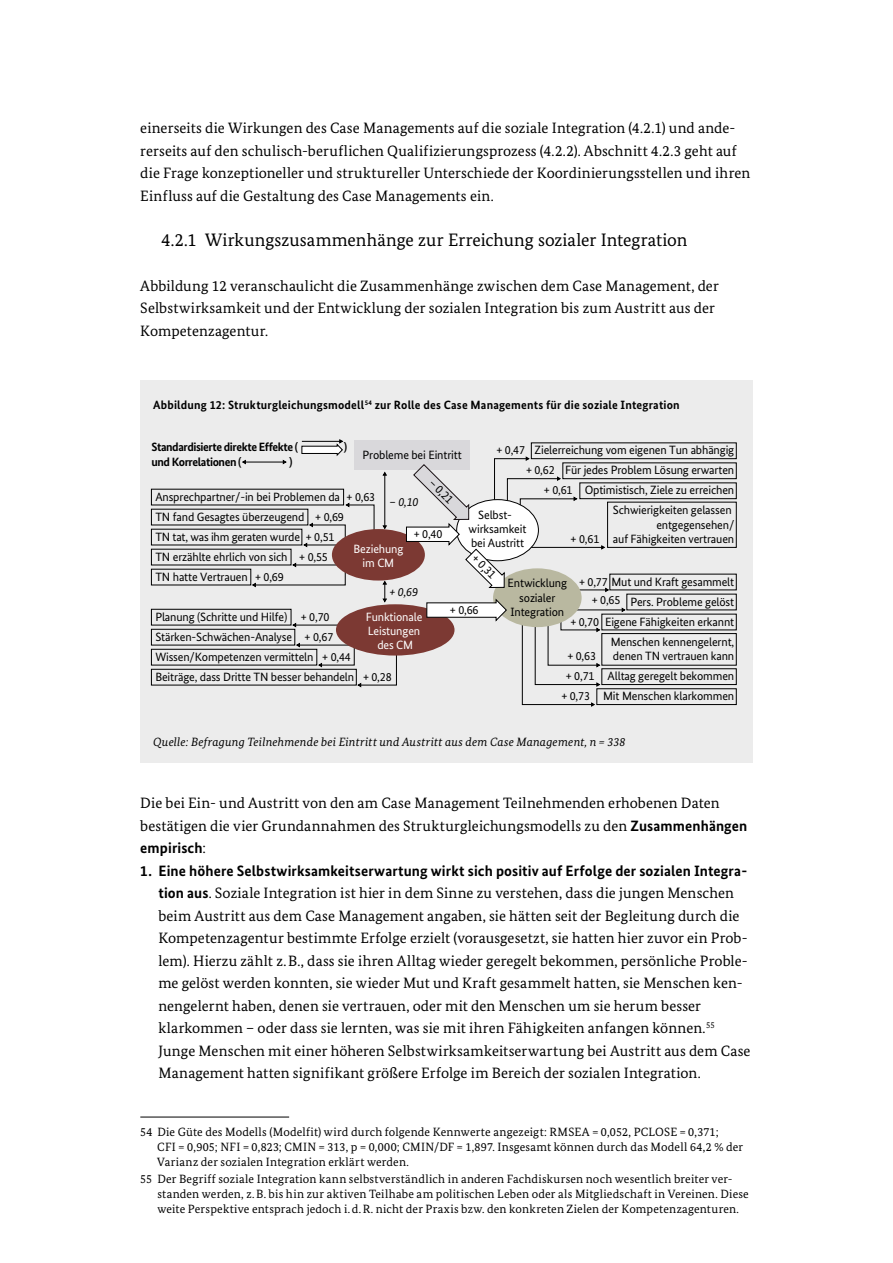
<style>
.page{position:relative;width:893px;height:1263px;background:#fff}
.page>*{position:absolute;margin:0;border:0;box-sizing:border-box;transform-origin:0 0}
.t1{font:18px "Bundes Serif";letter-spacing:.005em;color:#000}
.Fließtext_ohne_Absta{font:15px/22.5px "Bundes Serif";letter-spacing:.005em;color:#000}
.t2{font:12px/20px "Bundes Sans";letter-spacing:-.01em;color:#000}
.Fussnoten{font:12px/15px "Bundes Serif";letter-spacing:.015em;color:#000}
.t3{font:700 12px "Bundes Sans";letter-spacing:.015em;color:#000}
.t4{font:italic 12px "Bundes Serif";letter-spacing:.02em;color:#000}
.t5{font:700 12px "Bundes Sans";letter-spacing:-.035em;color:#000}
.t6{font:12px/14.4px "Bundes Sans";letter-spacing:-.01em;color:#fff;text-align:center}
.t7{font:italic 12px "Bundes Sans";color:#000}
.s1{font-family:"Bundes Sans";font-weight:700}
</style>
<div class="page">
<div style="left:140px;top:381px;width:613px;height:382px;background:#ececec"></div>
<svg style="left:522px;top:617px;width:78px;height:90px"></svg>
<hr style="left:573px;top:610px;width:52px;height:1px;background:#000">
<hr style="left:530px;top:547px;width:74px;height:1px;background:#000">
<svg style="left:601px;top:545px;width:4px;height:5px"></svg>
<hr style="left:564px;top:590px;width:44px;height:1px;background:#000">
<svg style="left:318px;top:639px;width:79px;height:48px"></svg>
<hr style="left:297px;top:645px;width:54px;height:1px;background:#000">
<hr style="left:293px;top:625px;width:47px;height:1px;background:#000">
<svg style="left:252px;top:503px;width:122px;height:84px"></svg>
<svg style="left:383px;top:581px;width:4px;height:21px"></svg>
<hr style="left:385px;top:473px;width:1px;height:54px;background:#000">
<svg style="left:383px;top:472px;width:4px;height:4px"></svg>
<svg style="left:383px;top:525px;width:4px;height:4px"></svg>
<div style="left:607px;top:502px;width:129px;height:46px;border:1px solid #000"></div>
<div style="left:332px;top:529px;width:93px;height:51px;background:#7c3933;border-radius:50%"></div>
<div style="left:336px;top:604px;width:118px;height:51px;background:#7c3933;border-radius:50%"></div>
<div style="left:602px;top:633px;width:134px;height:32px;border:1px solid #000"></div>
<div style="left:531px;top:443px;width:205px;height:16px;border:1px solid #000"></div>
<div style="left:563px;top:463px;width:173px;height:16px;border:1px solid #000"></div>
<div style="left:580px;top:483px;width:156px;height:16px;border:1px solid #000"></div>
<div style="left:151px;top:609px;width:140px;height:16px;border:1px solid #000"></div>
<div style="left:151px;top:629px;width:144px;height:16px;border:1px solid #000"></div>
<div style="left:151px;top:649px;width:166px;height:16px;border:1px solid #000"></div>
<div style="left:151px;top:669px;width:206px;height:16px;border:1px solid #000"></div>
<div style="left:602px;top:668px;width:134px;height:17px;border:1px solid #000"></div>
<div style="left:597px;top:688px;width:139px;height:17px;border:1px solid #000"></div>
<div style="left:354px;top:440px;width:116px;height:30px;background:#d9d8db"></div>
<div style="left:493px;top:568px;width:89px;height:59px;background:#b9b8a0;border-radius:50%"></div>
<svg style="left:301px;top:439px;width:42px;height:17px"></svg>
<hr style="left:243px;top:462px;width:40px;height:1px;background:#000">
<svg style="left:406px;top:456px;width:171px;height:132px"></svg>
<svg style="left:426px;top:599px;width:81px;height:22px"></svg>
<hr style="left:140px;top:1117px;width:149px;height:1px;background:#000">
<p class="Fließtext_ohne_Absta" style="left:140px;top:117px;width:611px">einerseits die Wirkungen des Case Managements auf die soziale Integration (4.2.1) und ande&shy;rerseits auf den schulisch-beruflichen Qualifizierungsprozess (4.2.2). Abschnitt 4.2.3 geht auf die Frage konzeptioneller und struktureller Unterschiede der Koordinierungsstellen und ihren Einfluss auf die Gestaltung des Case Managements ein.</p>
<h3 class="t1" style="left:162px;top:228px;width:527px">4.2.1 Wirkungszusammenhänge zur Erreichung sozialer Integration</h3>
<p class="Fließtext_ohne_Absta" style="left:140px;top:274px;width:580px">Abbildung 12 veranschaulicht die Zusammenhänge zwischen dem Case Management, der<br>Selbstwirksamkeit und der Entwicklung der sozialen Integration bis zum Austritt aus der<br>Kompetenzagentur.</p>
<p class="t3" style="left:153px;top:398px;width:528px">Abbildung 12: Strukturgleichungsmodell<sup>54</sup> zur Rolle des Case Managements für die soziale Integration</p>
<p class="t5" style="left:151px;top:440px;width:148px">Standardisierte direkte Effekte (</p>
<p class="t3" style="left:344px;top:440px;width:5px">)</p>
<p class="t5" style="left:151px;top:454px;width:92px">und Korrelationen (</p>
<p class="t3" style="left:289px;top:454px;width:5px">)</p>
<p class="t2" style="left:535px;top:440px;width:201px;text-align:right">Zielerreichung vom eigenen Tun abhängig<br>Für jedes Problem Lösung erwarten<br>Optimistisch, Ziele zu erreichen</p>
<p class="t2" style="left:496px;top:440px;width:30px">+ 0,47</p>
<p class="t2" style="left:362px;top:445px;width:101px">Probleme bei Eintritt</p>
<p class="t2" style="left:438px;top:474px;width:31px;rotate:45deg">– 0,21</p>
<p class="t2" style="left:526px;top:460px;width:30px">+ 0,62</p>
<p class="t2" style="left:544px;top:480px;width:30px">+ 0,61</p>
<p class="t2" style="left:155px;top:486px;width:186px">Ansprechpartner/-in bei Problemen da<br>TN fand Gesagtes überzeugend<br>TN tat, was ihm geraten wurde<br>TN erzählte ehrlich von sich<br>TN hatte Vertrauen</p>
<p class="t2" style="left:155px;top:607px;width:200px">Planung (Schritte und Hilfe)<br>Stärken-Schwächen-Analyse Wissen/Kompetenzen vermitteln Beiträge, dass Dritte TN besser behandeln</p>
<p class="t2" style="left:347px;top:486px;width:30px">+ 0,63</p>
<p class="t7" style="left:389px;top:494px;width:31px">– 0,10</p>
<p class="t2" style="left:613px;top:503px;width:123px;line-height:14.4px;text-align:right">Schwierigkeiten gelassen entgegensehen/<br>auf Fähigkeiten vertrauen</p>
<p class="t2" style="left:469px;top:507px;width:59px;line-height:14.4px;text-align:center">Selbst&shy;wirksamkeit bei Austritt</p>
<p class="t2" style="left:508px;top:576px;width:61px;line-height:14.4px;text-align:center">Entwicklung sozialer<br>Integration</p>
<p class="t2" style="left:315px;top:506px;width:30px">+ 0,69</p>
<p class="t2" style="left:306px;top:526px;width:30px">+ 0,51</p>
<p class="t2" style="left:299px;top:546px;width:30px">+ 0,55</p>
<p class="t2" style="left:414px;top:523px;width:30px">+ 0,40</p>
<p class="t2" style="left:571px;top:529px;width:30px">+ 0,61</p>
<p class="t6" style="left:353px;top:541px;width:51px">Beziehung im CM</p>
<p class="t2" style="left:481px;top:549px;width:30px;rotate:45deg">+ 0,31</p>
<p class="t2" style="left:255px;top:566px;width:30px">+ 0,69</p>
<p class="t2" style="left:579px;top:571px;width:157px">+ 0,77 Mut und Kraft gesammelt</p>
<p class="t7" style="left:389px;top:585px;width:30px">+ 0,69</p>
<p class="t2" style="left:592px;top:590px;width:30px">+ 0,65</p>
<p class="t2" style="left:605px;top:591px;width:131px;text-align:right">Pers. Probleme gelöst<br>Eigene Fähigkeiten erkannt</p>
<p class="t2" style="left:450px;top:599px;width:30px">+ 0,66</p>
<p class="t6" style="left:366px;top:609px;width:58px">Funktionale<br>Leistungen des CM</p>
<p class="t2" style="left:301px;top:606px;width:30px">+ 0,70</p>
<p class="t2" style="left:305px;top:626px;width:30px">+ 0,67</p>
<p class="t2" style="left:322px;top:646px;width:30px">+ 0,44</p>
<p class="t2" style="left:570px;top:611px;width:30px">+ 0,70</p>
<p class="t2" style="left:611px;top:634px;width:125px;line-height:14.4px">Menschen kennengelernt, denen TN vertrauen kann</p>
<p class="t2" style="left:567px;top:646px;width:30px">+ 0,63</p>
<p class="t2" style="left:603px;top:666px;width:133px;text-align:center">Alltag geregelt bekommen<br>Mit Menschen klarkommen</p>
<p class="t2" style="left:566px;top:666px;width:30px">+ 0,71</p>
<p class="t2" style="left:363px;top:667px;width:30px">+ 0,28</p>
<p class="t2" style="left:561px;top:686px;width:30px">+ 0,73</p>
<p class="t4" style="left:153px;top:734px;width:474px">Quelle: Befragung Teilnehmende bei Eintritt und Austritt aus dem Case Management, n = 338</p>
<p class="Fließtext_ohne_Absta" style="left:140px;top:792px;width:608px">Die bei Ein- und Austritt von den am Case Management Teilnehmenden erhobenen Daten bestätigen die vier Grundannahmen des Strukturgleichungsmodells zu den <span class="s1">Zusammenhängen empirisch</span>:</p>
<p class="Fließtext_ohne_Absta" style="left:158px;top:859px;width:594px;text-indent:-18px"><span class="s1">1. Eine höhere Selbstwirksamkeitserwartung wirkt sich positiv auf Erfolge der sozialen Integra&shy;tion aus</span>. Soziale Integration ist hier in dem Sinne zu verstehen, dass die jungen Menschen beim Austritt aus dem Case Management angaben, sie hätten seit der Begleitung durch die Kompetenzagentur bestimmte Erfolge erzielt (vorausgesetzt, sie hatten hier zuvor ein Prob&shy;lem). Hierzu zählt z.B., dass sie ihren Alltag wieder geregelt bekommen, persönliche Proble&shy;me gelöst werden konnten, sie wieder Mut und Kraft gesammelt hatten, sie Menschen ken&shy;nengelernt haben, denen sie vertrauen, oder mit den Menschen um sie herum besser klarkommen – oder dass sie lernten, was sie mit ihren Fähigkeiten anfangen können.<sup>55<br></sup>Junge Menschen mit einer höheren Selbstwirksamkeitserwartung bei Austritt aus dem Case Management hatten signifikant größere Erfolge im Bereich der sozialen Integration.</p>
<p class="Fussnoten" style="left:157px;top:1124px;width:587px;text-indent:-17px">54 Die Güte des Modells (Modelfit) wird durch folgende Kennwerte angezeigt: RMSEA = 0,052, PCLOSE = 0,371;<br>CFI = 0,905; NFI = 0,823; CMIN = 313, p = 0,000; CMIN/DF = 1,897. Insgesamt können durch das Modell 64,2 % der<br>Varianz der sozialen Integration erklärt werden.</p>
<p class="Fussnoten" style="left:157px;top:1171px;width:593px;text-indent:-17px">55 Der Begriff soziale Integration kann selbstverständlich in anderen Fachdiskursen noch wesentlich breiter ver&shy;standen werden, z.B. bis hin zur aktiven Teilhabe am politischen Leben oder als Mitgliedschaft in Vereinen. Diese weite Perspektive entsprach jedoch i.d.R. nicht der Praxis bzw. den konkreten Zielen der Kompetenzagenturen.</p>
</div>
